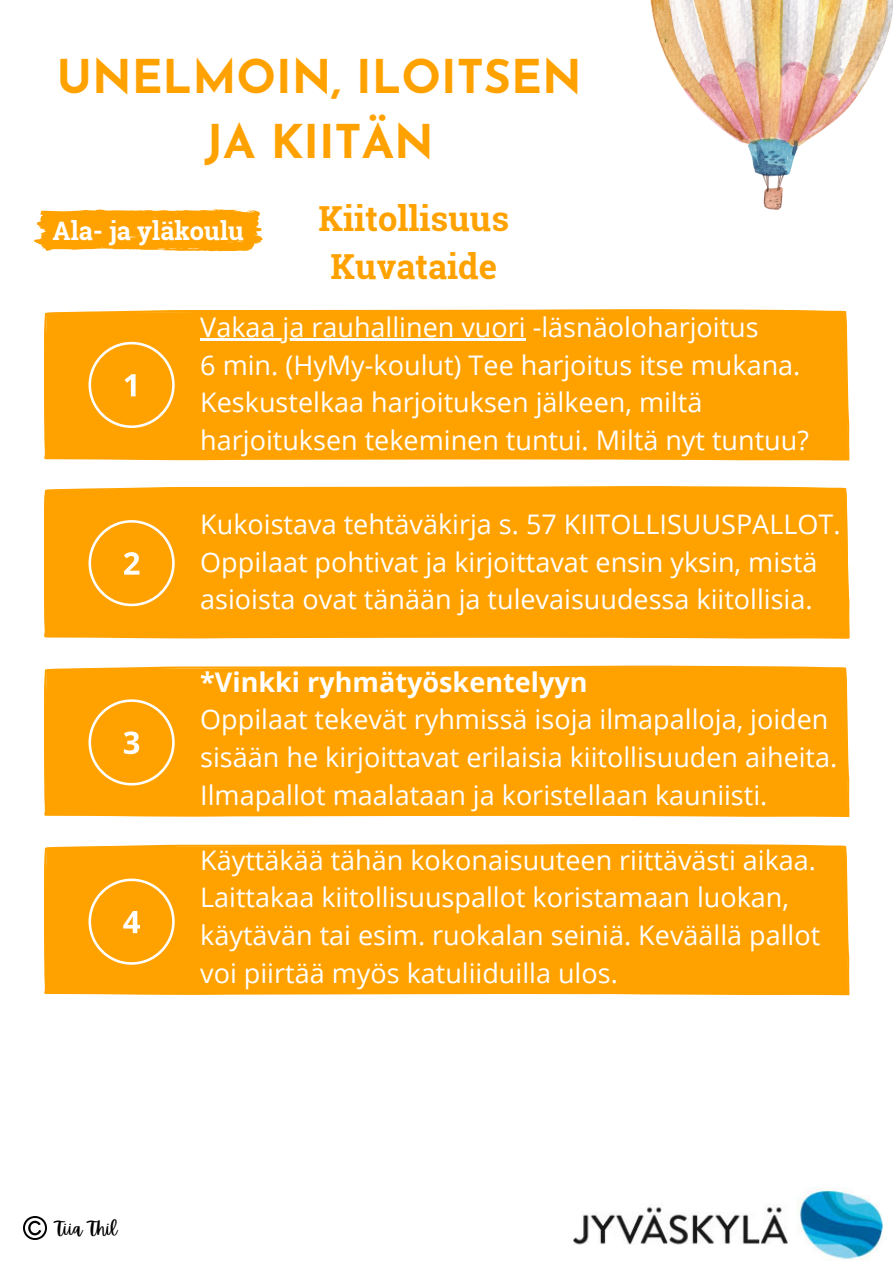
<style>
.page{position:relative;width:893px;height:1263px;background:#fff}
.page>*{position:absolute;margin:0;border:0;box-sizing:border-box;transform-origin:0 0}
.t1{font:700 46.5px/64.7px "Josefin Sans";color:#ffa200;text-align:center}
.t2{font:700 34.5px/47.8px "Roboto Slab";color:#ffa200;text-align:center}
.t3{font:27px/37.7px "Open Sans";color:#fff}
.t4{font:700 25.5px "Roboto Slab";color:#fff}
.t5{font:18px "Apricots";color:#000}
.s1{font-weight:700}
</style>
<div class="page">
<div style="left:44px;top:666px;width:805px;height:151px;background:#ffa200"></div>
<div style="left:44px;top:844px;width:805px;height:151px;background:#ffa200"></div>
<div style="left:44px;top:487px;width:805px;height:152px;background:#ffa200"></div>
<div style="left:44px;top:309px;width:805px;height:152px;background:#ffa200"></div>
<svg style="left:88px;top:342px;width:87px;height:86px;background:#ffab1b"></svg>
<svg style="left:88px;top:520px;width:87px;height:86px;background:#ffac1d"></svg>
<svg style="left:88px;top:699px;width:87px;height:86px;background:#ffac1d"></svg>
<svg style="left:88px;top:878px;width:87px;height:87px;background:#ffac1d"></svg>
<svg style="left:34px;top:209px;width:229px;height:42px;background:#ffac1c"></svg>
<hr style="left:200px;top:338px;width:326px;height:3px;background:#fff">
<img style="left:574px;top:1187px;width:308px;height:74px">
<img style="left:650px;top:0;width:243px;height:209px">
<img style="left:24px;top:1216px;width:23px;height:23px">
<p class="t1" style="left:57px;top:49px;width:526px">UNELMOIN, ILOITSEN<br>JA KIITÄN</p>
<p class="t2" style="left:318px;top:194px;width:192px">Kiitollisuus<br>Kuvataide</p>
<h4 class="t3" style="left:200px;top:308px;width:610px">Vakaa ja rauhallinen vuori -läsnäoloharjoitus<br>6 min. (HyMy-koulut) Tee harjoitus itse mukana.<br>Keskustelkaa harjoituksen jälkeen, miltä harjoituksen tekeminen tuntui. Miltä nyt tuntuu?</h4>
<h1 class="t4" style="left:53px;top:213px;width:193px">Ala- ja yläkoulu</h1>
<p class="t3" style="left:200px;top:505px;width:642px">Kukoistava tehtäväkirja s. 57 KIITOLLISUUSPALLOT.<br>Oppilaat pohtivat ja kirjoittavat ensin yksin, mistä asioista ovat tänään ja tulevaisuudessa kiitollisia.</p>
<h3 class="t3" style="left:200px;top:662px;width:638px"><span class="s1">*Vinkki ryhmätyöskentelyyn<br></span>Oppilaat tekevät ryhmissä isoja ilmapalloja, joiden sisään he kirjoittavat erilaisia kiitollisuuden aiheita.<br>Ilmapallot maalataan ja koristellaan kauniisti.</h3>
<h2 class="t3" style="left:200px;top:840px;width:621px">Käyttäkää tähän kokonaisuuteen riittävästi aikaa.<br>Laittakaa kiitollisuuspallot koristamaan luokan, käytävän tai esim. ruokalan seiniä. Keväällä pallot voi piirtää myös katuliiduilla ulos.</h2>
<h4 class="t5" style="left:55px;top:1218px;width:63px">Tiia Thil</h4>
</div>
